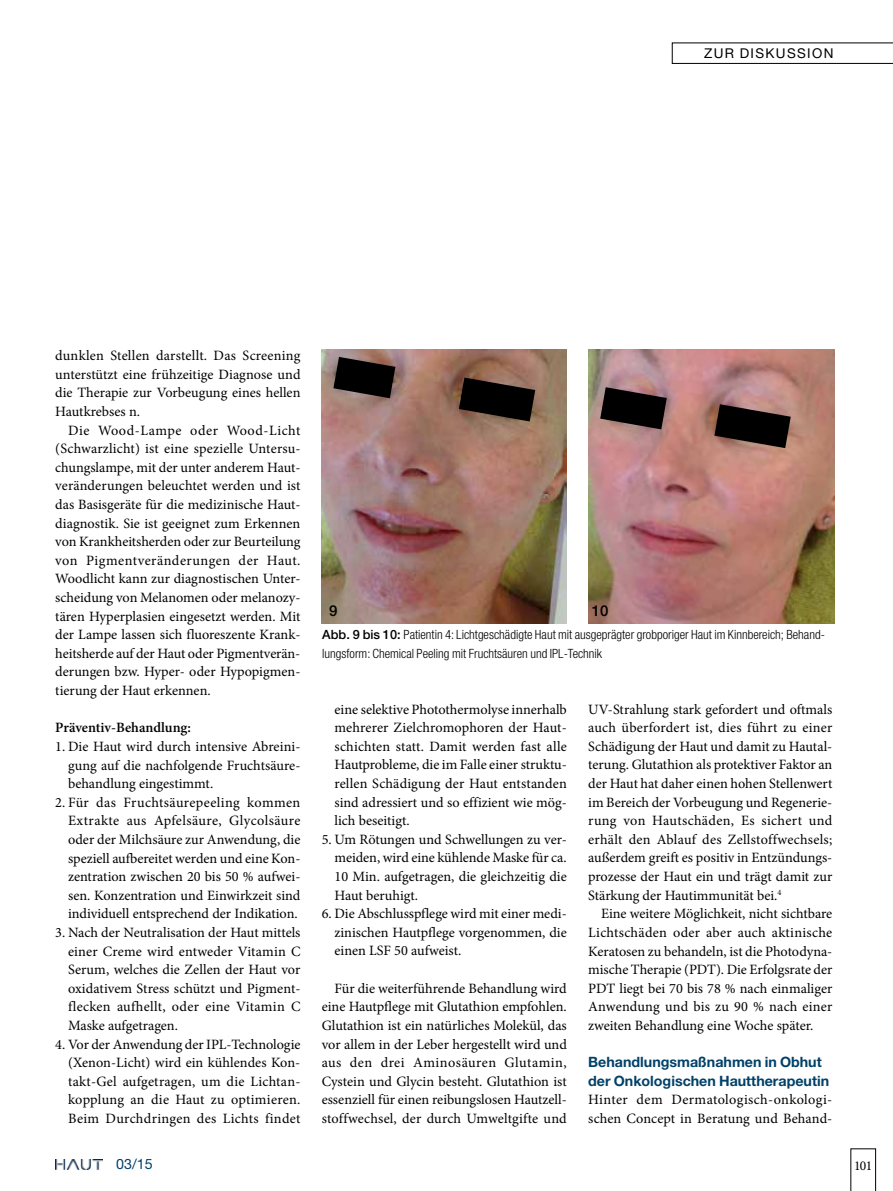
<style>
.page{position:relative;width:893px;height:1191px;background:#fff}
.page>*{position:absolute;margin:0;border:0;box-sizing:border-box;transform-origin:0 0}
.t1{font:500 15px "Helvetica Neue LT Std";color:#000}
.t2{font:14.25px/18.6px "Minion Pro";color:#000;text-align:justify}
.t3{font:700 14.25px/18.6px "Helvetica Neue LT Std";color:#004169}
.t4{font:600 14.25px "Minion Pro";letter-spacing:-.005em;color:#000}
.t5{font:14.25px "Helvetica Neue LT Std";color:#004169}
.t6{font:13.5px "Helvetica Neue LT Std";letter-spacing:.1em;color:#000}
.t7{font:13.5px "Minion Pro";color:#000}
.t8{font:300 condensed 12.75px/18.6px "Helvetica Neue LT Std";color:#000}
.s1{font-weight:500;font-stretch:normal}
</style>
<div class="page">
<svg style="left:850px;top:1148px;width:26px;height:43px"></svg>
<svg style="left:672px;top:43px;width:221px;height:21px"></svg>
<img style="left:55px;top:1159px;width:47px;height:10px">
<img style="left:322px;top:350px;width:245px;height:273px">
<img style="left:588px;top:350px;width:246px;height:273px">
<svg style="left:333px;top:357px;width:62px;height:41px;background:#2c2321"></svg>
<svg style="left:459px;top:377px;width:76px;height:44px;background:#2d221c"></svg>
<svg style="left:600px;top:387px;width:67px;height:42px;background:#342828"></svg>
<svg style="left:714px;top:404px;width:77px;height:44px;background:#3a2a26"></svg>
<p class="t6" style="left:704px;top:45px;width:131px">ZUR DISKUSSION</p>
<p class="t2" style="left:55px;top:346px;width:247px">dunklen Stellen darstellt. Das Screening unterstützt eine frühzeitige Diagnose und die Therapie zur Vorbeugung eines hellen Hautkrebses n.</p>
<p class="t2" style="left:55px;top:421px;width:247px;text-indent:13px">Die Wood-Lampe oder Wood-Licht (Schwarzlicht) ist eine spezielle Untersu&shy;chungslampe, mit der unter anderem Haut&shy;veränderungen beleuchtet werden und ist das Basisgeräte für die medizinische Haut&shy;diagnostik. Sie ist geeignet zum Erkennen von Krankheitsherden oder zur Beurteilung von Pigmentveränderungen der Haut.<br>Woodlicht kann zur diagnostischen Unter&shy;scheidung von Melanomen oder melanozy&shy;tären Hyperplasien eingesetzt werden. Mit der Lampe lassen sich fluoreszente Krank&shy;heitsherde auf der Haut oder Pigmentverän&shy;derungen bzw. Hyper- oder Hypopigmen&shy;tierung der Haut erkennen.</p>
<p class="t4" style="left:55px;top:718px;width:137px">Präventiv-Behandlung:</p>
<p class="t2" style="left:68px;top:737px;width:234px;text-indent:-13px">1. Die Haut wird durch intensive Abreini&shy;gung auf die nachfolgende Fruchtsäure&shy;behandlung eingestimmt.</p>
<p class="t2" style="left:68px;top:793px;width:234px;text-indent:-13px">2. Für das Fruchtsäurepeeling kommen Extrakte aus Apfelsäure, Glycolsäure oder der Milchsäure zur Anwendung, die speziell aufbereitet werden und eine Kon&shy;zentration zwischen 20 bis 50 % aufwei&shy;sen. Konzentration und Einwirkzeit sind individuell entsprechend der Indikation.</p>
<p class="t2" style="left:68px;top:923px;width:234px;text-indent:-13px">3. Nach der Neutralisation der Haut mittels einer Creme wird entweder Vitamin C Serum, welches die Zellen der Haut vor oxidativem Stress schützt und Pigment&shy;flecken aufhellt, oder eine Vitamin C Maske aufgetragen.</p>
<p class="t2" style="left:68px;top:1034px;width:234px;text-indent:-13px">4. Vor der Anwendung der IPL-Technologie (Xenon-Licht) wird ein kühlendes Kon&shy;takt-Gel aufgetragen, um die Lichtan&shy;kopplung an die Haut zu optimieren.<br>Beim Durchdringen des Lichts findet</p>
<p class="t1" style="left:329px;top:601px;width:10px">9</p>
<p class="t1" style="left:592px;top:601px;width:18px">10</p>
<p class="t8" style="left:322px;top:625px;width:504px"><span class="s1">Abb. 9 bis 10:</span> Patientin 4: Lichtgeschädigte Haut mit ausgeprägter grobporiger Haut im Kinnbereich; Behand&shy;lungsform: Chemical Peeling mit Fruchtsäuren und IPL-Technik</p>
<p class="t2" style="left:334px;top:700px;width:234px">eine selektive Photothermolyse innerhalb mehrerer Zielchromophoren der Haut&shy;schichten statt. Damit werden fast alle Hautprobleme, die im Falle einer struktu&shy;rellen Schädigung der Haut entstanden sind adressiert und so effizient wie mög&shy;lich beseitigt.</p>
<p class="t2" style="left:334px;top:830px;width:234px;text-indent:-13px">5. Um Rötungen und Schwellungen zu ver&shy;meiden, wird eine kühlende Maske für ca.<br>10 Min. aufgetragen, die gleichzeitig die Haut beruhigt.</p>
<p class="t2" style="left:334px;top:904px;width:234px;text-indent:-13px">6. Die Abschlusspflege wird mit einer medi&shy;zinischen Hautpflege vorgenommen, die einen LSF 50 aufweist.</p>
<p class="t2" style="left:322px;top:979px;width:247px;text-indent:13px">Für die weiterführende Behandlung wird eine Hautpflege mit Glutathion empfohlen.<br>Glutathion ist ein natürliches Molekül, das vor allem in der Leber hergestellt wird und aus den drei Aminosäuren Glutamin, Cystein und Glycin besteht. Glutathion ist essenziell für einen reibungslosen Hautzell&shy;stoffwechsel, der durch Umweltgifte und</p>
<p class="t2" style="left:588px;top:700px;width:246px">UV-Strahlung stark gefordert und oftmals auch überfordert ist, dies führt zu einer Schädigung der Haut und damit zu Hautal&shy;terung. Glutathion als protektiver Faktor an der Haut hat daher einen hohen Stellenwert im Bereich der Vorbeugung und Regenerie&shy;rung von Hautschäden, Es sichert und erhält den Ablauf des Zellstoffwechsels; außerdem greift es positiv in Entzündungs&shy;prozesse der Haut ein und trägt damit zur Stärkung der Hautimmunität bei.<sup>4</sup></p>
<p class="t2" style="left:588px;top:904px;width:246px;text-indent:13px">Eine weitere Möglichkeit, nicht sichtbare Lichtschäden oder aber auch aktinische Keratosen zu behandeln, ist die Photodyna&shy;mische Therapie (PDT). Die Erfolgsrate der PDT liegt bei 70 bis 78 % nach einmaliger Anwendung und bis zu 90 % nach einer zweiten Behandlung eine Woche später.</p>
<p class="t3" style="left:588px;top:1052px;width:242px">Behandlungsmaßnahmen in Obhut der Onkologischen Hauttherapeutin</p>
<p class="t2" style="left:588px;top:1090px;width:246px">Hinter dem Dermatologisch-onkologi&shy;schen Concept in Beratung und Behand-</p>
<p class="t5" style="left:116px;top:1155px;width:38px">03/15</p>
<p class="t7" style="left:854px;top:1156px;width:20px">101</p>
</div>
